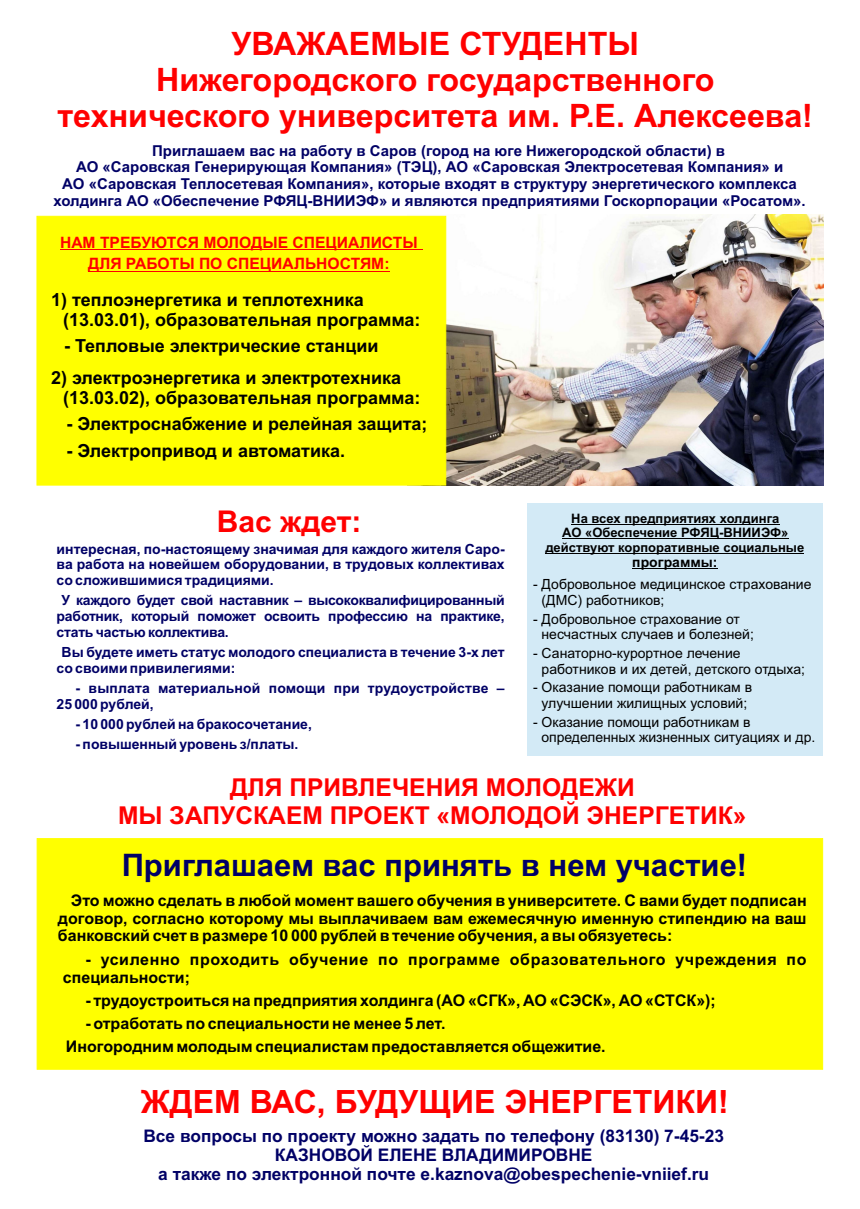
<style>
.page{position:relative;width:860px;height:1209px;background:#fff}
.page>*{position:absolute;margin:0;border:0;box-sizing:border-box;transform-origin:0 0}
.t1{font:700 32.3px/36px "Arial";color:#f00;text-align:center}
.t2{font:700 32.1px "Arial";color:#f00}
.t3{font:700 31px "Arial";color:#006}
.t4{font:700 30px "Arial";color:#f00}
.t5{font:700 24.6px/27.5px "Arial";color:#f00;text-align:center}
.t6{font:700 18px/20.1px "Arial";color:#000}
.t7{font:700 17.3px/19.4px "Arial";color:#006;text-align:center}
.t8{font:700 16px/17.9px "Arial";color:#000;text-align:justify}
.t9{font:700 16px/17.9px "Arial";letter-spacing:.035em;color:#000}
.t10{font:700 15.7px/21.9px "Arial";color:#f00;text-align:center}
.t11{font:700 15px "Arial";color:#006}
.t12{font:700 14px/15.6px "Arial";color:#006;text-align:justify}
.t13{font:14px/15.6px "Arial";color:#000}
.t14{font:700 14px "Arial";color:#000}
.t15{font:700 13px/14.5px "Arial";color:#000;text-align:center}
</style>
<div class="page">
<img style="left:408px;top:215px;width:415px;height:270px">
<div style="left:527px;top:503px;width:295px;height:252px;background:#d3eaf6"></div>
<div style="left:37px;top:838px;width:786px;height:231px;background:#ff0"></div>
<div style="left:36px;top:216px;width:410px;height:269px;background:#ff0"></div>
<hr style="left:60px;top:249px;width:362px;height:1px;background:#f00">
<hr style="left:88px;top:271px;width:302px;height:1px;background:#f00">
<hr style="left:571px;top:524px;width:208px;height:1px;background:#000">
<hr style="left:562px;top:538px;width:226px;height:1px;background:#000">
<hr style="left:545px;top:553px;width:259px;height:1px;background:#000">
<hr style="left:632px;top:568px;width:85px;height:1px;background:#000">
<h1 class="t1" style="left:57px;top:29px;width:757px">УВАЖАЕМЫЕ СТУДЕНТЫ<br>Нижегородского государственного технического университета им. Р.Е. Алексеева!</h1>
<p class="t11" style="left:152px;top:145px;width:574px">Приглашаем вас на работу в Саров (город на юге Нижегородской области) в</p>
<p class="t11" style="left:76px;top:161px;width:709px">АО «Саровская Генерирующая Компания» (ТЭЦ), АО «Саровская Электросетевая Компания» и</p>
<p class="t11" style="left:62px;top:178px;width:736px">АО «Саровская Теплосетевая Компания», которые входят в структуру энергетического комплекса</p>
<p class="t11" style="left:54px;top:195px;width:754px">холдинга АО «Обеспечение РФЯЦ-ВНИИЭФ» и являются предприятиями Госкорпорации «Росатом».</p>
<p class="t10" style="left:60px;top:232px;width:359px">НАМ ТРЕБУЮТСЯ МОЛОДЫЕ СПЕЦИАЛИСТЫ<br>ДЛЯ РАБОТЫ ПО СПЕЦИАЛЬНОСТЯМ:</p>
<p class="t6" style="left:63px;top:291px;width:359px;text-indent:-12px">1) теплоэнергетика и теплотехника (13.03.01), образовательная программа:</p>
<p class="t6" style="left:64px;top:337px;width:316px">- Тепловые электрические станции</p>
<p class="t6" style="left:63px;top:369px;width:359px;text-indent:-12px">2) электроэнергетика и электротехника (13.03.02), образовательная программа:</p>
<p class="t6" style="left:67px;top:416px;width:362px">- Электроснабжение и релейная защита;</p>
<p class="t6" style="left:67px;top:442px;width:280px">- Электропривод и автоматика.</p>
<h3 class="t4" style="left:217px;top:510px;width:146px">Вас ждет:</h3>
<p class="t12" style="left:57px;top:542px;width:450px">интересная, по-настоящему значимая для каждого жителя Саро&shy;ва работа на новейшем оборудовании, в трудовых коллективах со сложившимися традициями.</p>
<p class="t12" style="left:57px;top:594px;width:450px;text-indent:5px">У каждого будет свой наставник – высококвалифицированный работник, который поможет освоить профессию на практике, стать частью коллектива.</p>
<p class="t12" style="left:57px;top:645px;width:450px;text-indent:5px">Вы будете иметь статус молодого специалиста в течение 3-х лет со своими привилегиями:</p>
<p class="t12" style="left:57px;top:681px;width:450px;text-indent:19px">- выплата материальной помощи при трудоустройстве –<br>25 000 рублей,</p>
<p class="t12" style="left:76px;top:717px;width:238px">- 10 000 рублей на бракосочетание,</p>
<p class="t12" style="left:76px;top:738px;width:224px">- повышенный уровень з/платы.</p>
<p class="t15" style="left:571px;top:512px;width:209px">На всех предприятиях холдинга</p>
<p class="t15" style="left:545px;top:526px;width:260px">АО «Обеспечение РФЯЦ-ВНИИЭФ» действуют корпоративные социальные</p>
<p class="t14" style="left:632px;top:557px;width:87px">программы:</p>
<p class="t13" style="left:542px;top:577px;width:271px;text-indent:-8px">- Добровольное медицинское страхование (ДМС) работников;</p>
<p class="t13" style="left:542px;top:612px;width:214px;text-indent:-8px">- Добровольное страхование от несчастных случаев и болезней;</p>
<p class="t13" style="left:542px;top:646px;width:265px;text-indent:-8px">- Санаторно-курортное лечение работников и их детей, детского отдыха;</p>
<p class="t13" style="left:533px;top:681px;width:221px;text-align:center">- Оказание помощи работникам в улучшении жилищных условий;</p>
<p class="t13" style="left:542px;top:715px;width:275px;text-indent:-8px">- Оказание помощи работникам в определенных жизненных ситуациях и др.</p>
<h3 class="t5" style="left:118px;top:776px;width:630px">ДЛЯ ПРИВЛЕЧЕНИЯ МОЛОДЕЖИ<br>МЫ ЗАПУСКАЕМ ПРОЕКТ «МОЛОДОЙ ЭНЕРГЕТИК»</h3>
<h3 class="t3" style="left:122px;top:853px;width:627px">Приглашаем вас принять в нем участие!</h3>
<p class="t8" style="left:58px;top:892px;width:750px;text-indent:13px">Это можно сделать в любой момент вашего обучения в университете. С вами будет подписан договор, согласно которому мы выплачиваем вам ежемесячную именную стипендию на ваш банковский счет в размере 10 000 рублей в течение обучения, а вы обязуетесь:</p>
<p class="t9" style="left:63px;top:951px;width:745px;text-indent:23px">- усиленно проходить обучение по программе образовательного учреждения по специальности;</p>
<p class="t8" style="left:85px;top:992px;width:632px">- трудоустроиться на предприятия холдинга (АО «СГК», АО «СЭСК», АО «СТСК»);</p>
<p class="t8" style="left:66px;top:1013px;width:541px;line-height:23.2px;text-indent:20px">- отработать по специальности не менее 5 лет.<br>Иногородним молодым специалистам предоставляется общежитие.</p>
<h2 class="t2" style="left:141px;top:1090px;width:589px">ЖДЕМ ВАС, БУДУЩИЕ ЭНЕРГЕТИКИ!</h2>
<p class="t7" style="left:143px;top:1127px;width:582px">Все вопросы по проекту можно задать по телефону (83130) 7-45-23<br>КАЗНОВОЙ ЕЛЕНЕ ВЛАДИМИРОВНЕ<br>а также по электронной почте e.kaznova@obespechenie-vniief.ru</p>
</div>
